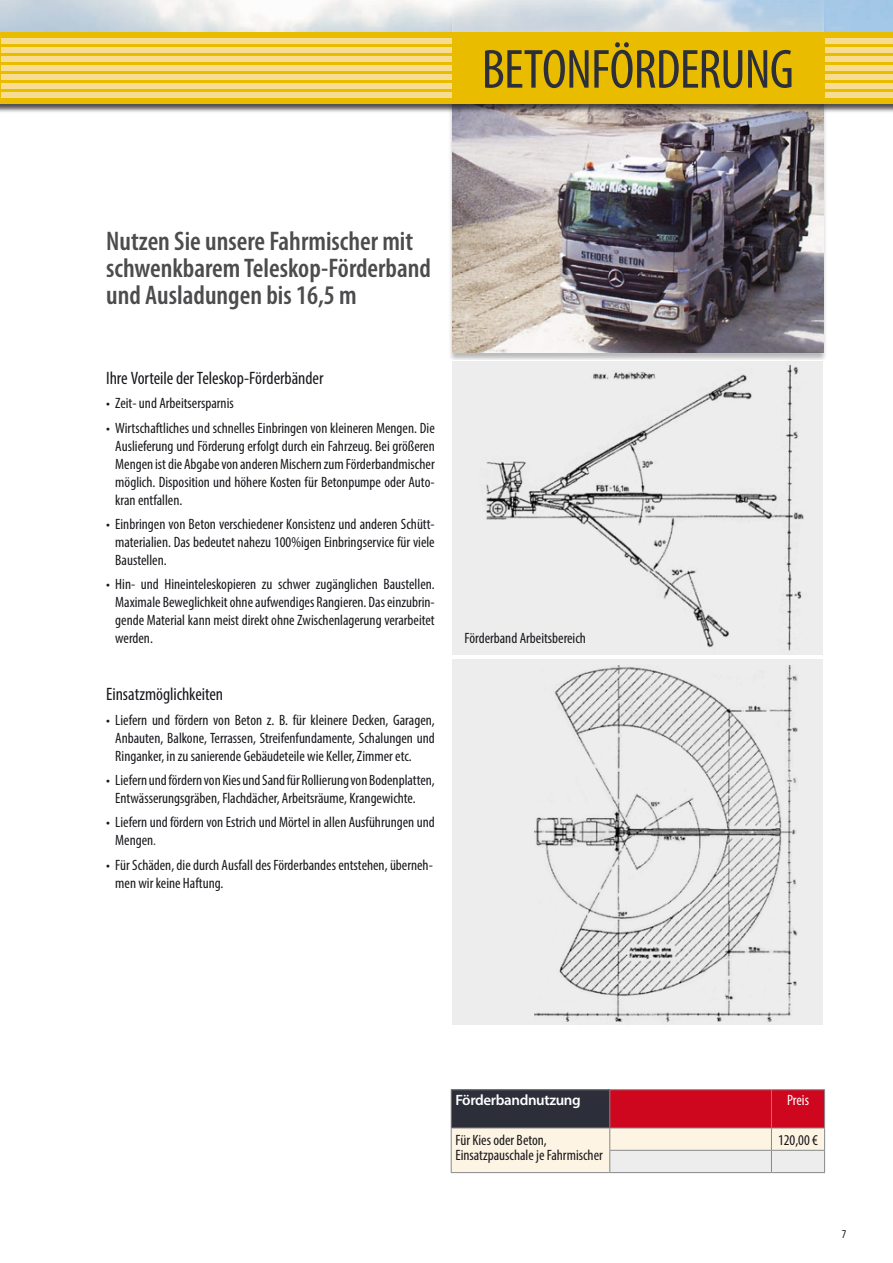
<style>
.page{position:relative;width:893px;height:1263px;background:#fff}
.page>*{position:absolute;margin:0;border:0;box-sizing:border-box;transform-origin:0 0}
.t1{font:condensed 55.5px "Myriad Pro";color:#2c2f3a}
.t2{font:600 condensed 27px/27px "Myriad Pro";color:#4c4c4e}
.t3{font:condensed 18px "Myriad Pro";letter-spacing:-.005em;color:#1a171c}
.t4{font:condensed 15px/18px "Myriad Pro";color:#1a171c;text-align:justify}
.t5{font:600 15px "Myriad Pro";letter-spacing:-.025em;color:#fff}
.t6{font:condensed 15px "Myriad Pro";letter-spacing:-.005em;color:#fff}
.t7{font:condensed 12px "Myriad Pro";color:#1a171c}
.s1{color:#4c4c4e}
</style>
<div class="page">
<div style="left:453px;top:361px;width:370px;height:294px;background:#ededee"></div>
<div style="left:453px;top:659px;width:370px;height:366px;background:#ededee"></div>
<img style="left:0;top:0;width:893px;height:33px">
<img style="left:486px;top:364px;width:318px;height:287px">
<img style="left:535px;top:665px;width:263px;height:357px">
<div style="left:448px;top:0;width:379px;height:360px;background:#1a171c;opacity:.3"></div>
<img style="left:453px;top:0;width:370px;height:353px">
<hr style="left:0;top:33px;width:3px;height:71px;background:#e9bc00">
<div style="left:1px;top:32px;width:892px;height:81px;background:#1a171c;opacity:.75"></div>
<div style="left:1px;top:33px;width:892px;height:71px;background:#e9bc00"></div>
<div style="left:1px;top:38px;width:450px;height:6px;background:#f6dd91"></div>
<div style="left:1px;top:47px;width:450px;height:6px;background:#f6dd91"></div>
<div style="left:1px;top:56px;width:450px;height:6px;background:#f6dd91"></div>
<div style="left:1px;top:65px;width:450px;height:6px;background:#f6dd91"></div>
<div style="left:1px;top:74px;width:450px;height:6px;background:#f6dd91"></div>
<div style="left:1px;top:83px;width:450px;height:6px;background:#f6dd91"></div>
<div style="left:1px;top:92px;width:450px;height:6px;background:#f6dd91"></div>
<div style="left:826px;top:38px;width:67px;height:6px;background:#f6dd91"></div>
<div style="left:826px;top:47px;width:67px;height:6px;background:#f6dd91"></div>
<div style="left:826px;top:56px;width:67px;height:6px;background:#f6dd91"></div>
<div style="left:826px;top:65px;width:67px;height:6px;background:#f6dd91"></div>
<div style="left:826px;top:74px;width:67px;height:6px;background:#f6dd91"></div>
<div style="left:826px;top:83px;width:67px;height:6px;background:#f6dd91"></div>
<div style="left:826px;top:92px;width:67px;height:6px;background:#f6dd91"></div>
<hr style="left:610px;top:1172px;width:161px;height:1px;background:#87888a">
<hr style="left:771px;top:1172px;width:54px;height:1px;background:#87888a">
<svg style="left:451px;top:1090px;width:374px;height:82px;background:#c28c8e"></svg>
<hr style="left:451px;top:1172px;width:159px;height:1px;background:#87888a">
<hr style="left:610px;top:1089px;width:161px;height:1px;background:#87888a">
<hr style="left:771px;top:1089px;width:54px;height:1px;background:#87888a">
<hr style="left:824px;top:1090px;width:1px;height:37px;background:#87888a">
<hr style="left:451px;top:1089px;width:159px;height:1px;background:#87888a">
<hr style="left:451px;top:1090px;width:1px;height:37px;background:#87888a">
<hr style="left:609px;top:1090px;width:1px;height:37px;background:#87888a">
<h1 class="t1" style="left:482px;top:36px;width:44px">Betonf</h1>
<h1 class="t1" style="left:610px;top:36px;width:48px">örderung</h1>
<h2 class="t2" style="left:106px;top:228px;width:326px">Nutzen Sie unsere Fahrmischer mit schwenkbarem Teleskop-Förderband und Ausladungen bis 16,5 m</h2>
<p class="t3" style="left:106px;top:367px;width:219px">Ihre Vorteile der Teleskop-Förderbänder</p>
<p class="t4" style="left:106px;top:394px;width:129px">• Zeit- und Arbeitsersparnis</p>
<p class="t4" style="left:115px;top:418px;width:321px;text-indent:-9px">• Wirtschaftliches und schnelles Einbringen von kleineren Mengen. Die Auslieferung und Förderung erfolgt durch ein Fahrzeug. Bei größeren Mengen ist die Abgabe von anderen Mischern zum Förderbandmischer möglich. Disposition und höhere Kosten für Betonpumpe oder Auto&shy;kran entfallen.</p>
<p class="t4" style="left:115px;top:515px;width:321px;text-indent:-9px">• Einbringen von Beton verschiedener Konsistenz und anderen Schütt&shy;materialien. Das bedeutet nahezu 100%igen Einbringservice für viele Baustellen.</p>
<p class="t4" style="left:115px;top:575px;width:321px;text-indent:-9px">• Hin- und Hineinteleskopieren zu schwer zugänglichen Baustellen.<br>Maximale Beweglichkeit ohne aufwendiges Rangieren. Das einzubrin&shy;gende Material kann meist direkt ohne Zwischenlagerung verarbeitet werden.</p>
<p class="t3" style="left:106px;top:683px;width:118px">Einsatzmöglichkeiten</p>
<p class="t4" style="left:115px;top:710px;width:321px;text-indent:-9px">• Liefern und fördern von Beton z. B. für kleinere Decken, Garagen, Anbauten, Balkone, Terrassen, Streifenfundamente, Schalungen und Ringanker, in zu sanierende Gebäudeteile wie Keller, Zimmer etc.</p>
<p class="t4" style="left:115px;top:771px;width:321px;text-indent:-9px">• Liefern und fördern von Kies und Sand für Rollierung von Bodenplatten,<br>Entwässerungsgräben, Flachdächer, Arbeitsräume, Krangewichte.</p>
<p class="t4" style="left:115px;top:813px;width:321px;text-indent:-9px">• Liefern und fördern von Estrich und Mörtel in allen Ausführungen und<br>Mengen<span class="s1">.</span></p>
<p class="t4" style="left:115px;top:855px;width:319px;text-indent:-9px">• Für Schäden, die durch Ausfall des Förderbandes entstehen, überneh&shy;men wir keine Haftung.</p>
<p class="t4" style="left:465px;top:629px;width:123px">Förderband Arbeitsbereich</p>
<p class="t5" style="left:455px;top:1091px;width:127px">Förderbandnutzung</p>
<p class="t6" style="left:787px;top:1091px;width:23px">Preis</p>
<p class="t4" style="left:455px;top:1132px;width:149px;line-height:15px">Für Kies oder Beton,<br>Einsatzpauschale je Fahrmischer</p>
<p class="t4" style="left:778px;top:1130px;width:41px">120,00 €</p>
<p class="t7" style="left:842px;top:1227px;width:6px">7</p>
</div>
